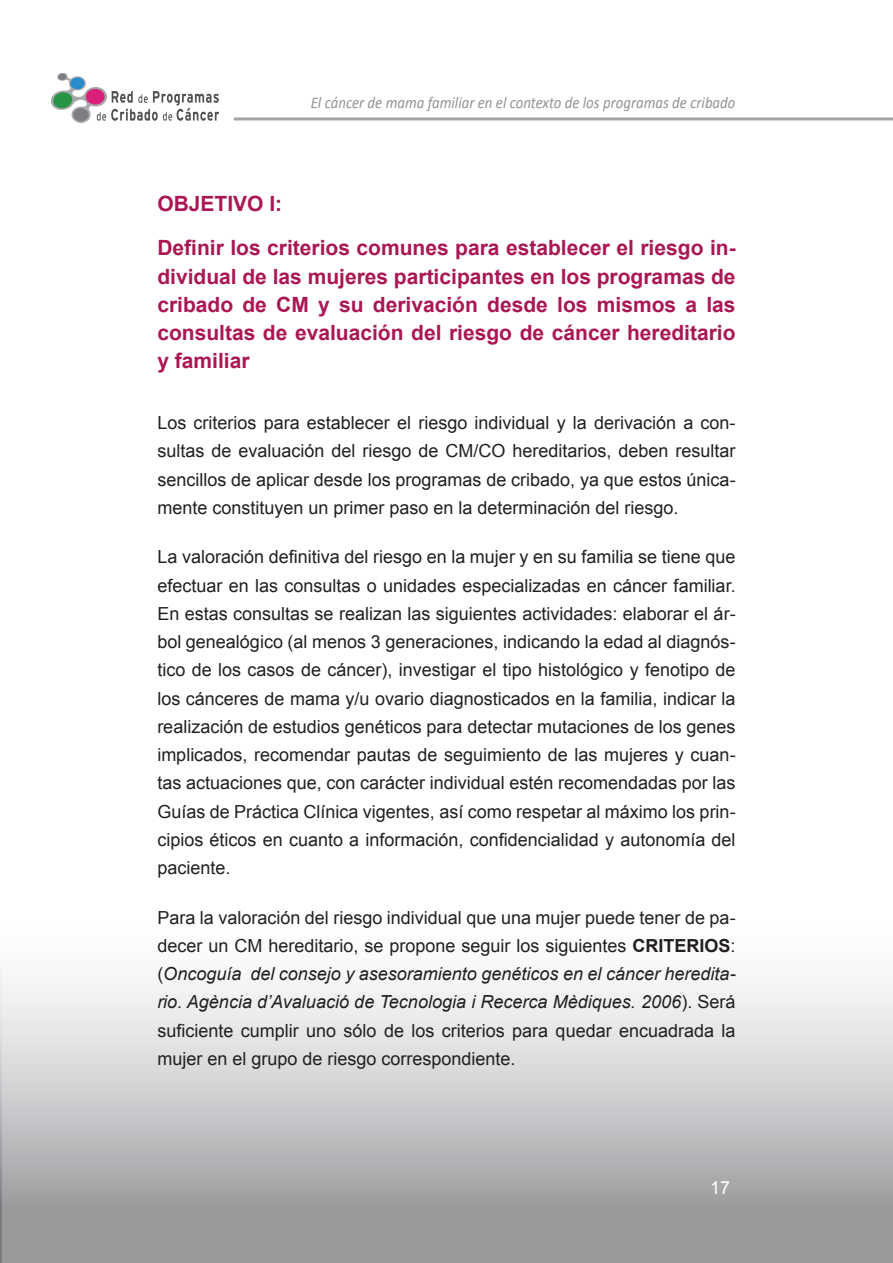
<style>
.page{position:relative;width:893px;height:1263px;background:#fff}
.page>*{position:absolute;margin:0;border:0;box-sizing:border-box;transform-origin:0 0}
.t1{font:700 21px/28.2px "Arial";color:#a91754}
.t2{font:18px/28.2px "Arial";color:#231f20;text-align:justify}
.t3{font:18px "Arial";color:#fff}
.t4{font:italic 16.5px "Calibri";color:#919396;scale:.9 1}
.s1{font-weight:700}
.s2{font-style:italic}
</style>
<div class="page">
<svg style="left:1px;top:972px;width:892px;height:291px;background:#c3c4c6"></svg>
<svg style="left:0;top:972px;width:1px;height:291px"></svg>
<hr style="left:234px;top:117px;width:659px;height:3px;background:#231f20">
<svg style="left:50px;top:73px;width:169px;height:50px"></svg>
<p class="t4" style="left:311px;top:92px;width:474px">El cáncer de mama familiar en el contexto de los programas de cribado</p>
<p class="t1" style="left:157px;top:182px;width:580px;line-height:44.5px">OBJETIVO I:<br>Definir los criterios comunes para establecer el riesgo in-</p>
<p class="t1" style="left:157px;top:263px;width:580px;text-align:justify">dividual de las mujeres participantes en los programas de cribado de CM y su derivación desde los mismos a las consultas de evaluación del riesgo de cáncer hereditario y familiar</p>
<p class="t2" style="left:157px;top:409px;width:580px">Los criterios para establecer el riesgo individual y la derivación a con&shy;sultas de evaluación del riesgo de CM/CO hereditarios, deben resultar sencillos de aplicar desde los programas de cribado, ya que estos única&shy;mente constituyen un primer paso en la determinación del riesgo.</p>
<p class="t2" style="left:157px;top:543px;width:580px">La valoración definitiva del riesgo en la mujer y en su familia se tiene que efectuar en las consultas o unidades especializadas en cáncer familiar.<br>En estas consultas se realizan las siguientes actividades: elaborar el ár&shy;bol genealógico (al menos 3 generaciones, indicando la edad al diagnós&shy;tico de los casos de cáncer), investigar el tipo histológico y fenotipo de los cánceres de mama y/u ovario diagnosticados en la familia, indicar la realización de estudios genéticos para detectar mutaciones de los genes implicados, recomendar pautas de seguimiento de las mujeres y cuan&shy;tas actuaciones que, con carácter individual estén recomendadas por las Guías de Práctica Clínica vigentes, así como respetar al máximo los prin&shy;cipios éticos en cuanto a información, confidencialidad y autonomía del paciente.</p>
<p class="t2" style="left:157px;top:903px;width:580px">Para la valoración del riesgo individual que una mujer puede tener de pa&shy;decer un CM hereditario, se propone seguir los siguientes <span class="s1">CRITERIOS</span>: (<span class="s2">Oncoguía del consejo y asesoramiento genéticos en el cáncer heredita&shy;rio. Agència d’Avaluació de Tecnologia i Recerca Mèdiques. 2006</span>). Será suficiente cumplir uno sólo de los criterios para quedar encuadrada la mujer en el grupo de riesgo correspondiente.</p>
<p class="t3" style="left:710px;top:1175px;width:22px">17</p>
</div>
